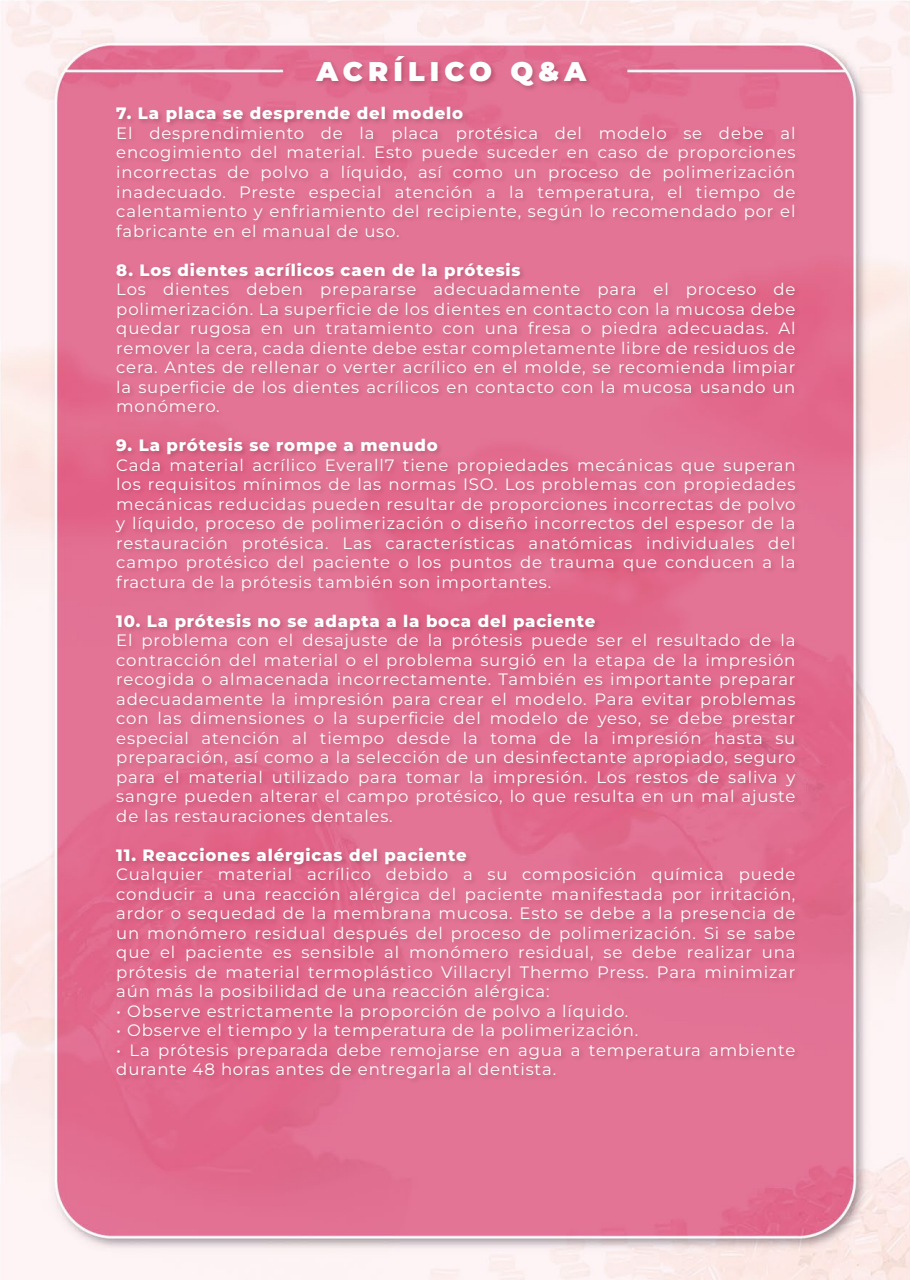
<style>
.page{position:relative;width:910px;height:1280px;background:#fff}
.page>*{position:absolute;margin:0;border:0;box-sizing:border-box;transform-origin:0 0}
.t1{font:900 27px "Montserrat";letter-spacing:.19em;color:#fff}
.t2{font:16.5px/19.5px "Montserrat";letter-spacing:.05em;color:#fff;text-align:justify}
.t3{font:800 16.5px "Montserrat";letter-spacing:.05em;color:#fff}
</style>
<div class="page">
<img style="left:0;top:0;width:910px;height:1280px">
<img style="left:311px;top:52px;width:285px;height:45px">
<img style="left:112px;top:101px;width:698px;height:1087px">
<h1 class="t1" style="left:316px;top:51px;width:271px">ACRÍLICO Q&amp;A</h1>
<p class="t3" style="left:116px;top:102px;width:348px">7. La placa se desprende del modelo</p>
<p class="t2" style="left:116px;top:123px;width:681px">El desprendimiento de la placa protésica del modelo se debe al encogimiento del material. Esto puede suceder en caso de proporciones incorrectas de polvo a líquido, así como un proceso de polimerización inadecuado. Preste especial atención a la temperatura, el tiempo de calentamiento y enfriamiento del recipiente, según lo recomendado por el fabricante en el manual de uso.</p>
<p class="t3" style="left:116px;top:258px;width:406px">8. Los dientes acrílicos caen de la prótesis</p>
<p class="t2" style="left:116px;top:279px;width:681px">Los dientes deben prepararse adecuadamente para el proceso de polimerización. La superficie de los dientes en contacto con la mucosa debe quedar rugosa en un tratamiento con una fresa o piedra adecuadas. Al remover la cera, cada diente debe estar completamente libre de residuos de cera. Antes de rellenar o verter acrílico en el molde, se recomienda limpiar la superficie de los dientes acrílicos en contacto con la mucosa usando un monómero.</p>
<p class="t3" style="left:116px;top:433px;width:323px">9. La prótesis se rompe a menudo</p>
<p class="t2" style="left:116px;top:454px;width:681px">Cada material acrílico Everall7 tiene propiedades mecánicas que superan los requisitos mínimos de las normas ISO. Los problemas con propiedades mecánicas reducidas pueden resultar de proporciones incorrectas de polvo y líquido, proceso de polimerización o diseño incorrectos del espesor de la restauración protésica. Las características anatómicas individuales del campo protésico del paciente o los puntos de trauma que conducen a la fractura de la prótesis también son importantes.</p>
<p class="t3" style="left:116px;top:609px;width:481px">10. La prótesis no se adapta a la boca del paciente</p>
<p class="t2" style="left:116px;top:630px;width:681px">El problema con el desajuste de la prótesis puede ser el resultado de la contracción del material o el problema surgió en la etapa de la impresión recogida o almacenada incorrectamente. También es importante preparar adecuadamente la impresión para crear el modelo. Para evitar problemas con las dimensiones o la superficie del modelo de yeso, se debe prestar especial atención al tiempo desde la toma de la impresión hasta su preparación, así como a la selección de un desinfectante apropiado, seguro para el material utilizado para tomar la impresión. Los restos de saliva y sangre pueden alterar el campo protésico, lo que resulta en un mal ajuste de las restauraciones dentales.</p>
<p class="t3" style="left:116px;top:843px;width:352px">11. Reacciones alérgicas del paciente</p>
<p class="t2" style="left:116px;top:864px;width:681px">Cualquier material acrílico debido a su composición química puede conducir a una reacción alérgica del paciente manifestada por irritación, ardor o sequedad de la membrana mucosa. Esto se debe a la presencia de un monómero residual después del proceso de polimerización. Si se sabe que el paciente es sensible al monómero residual, se debe realizar una prótesis de material termoplástico Villacryl Thermo Press. Para minimizar aún más la posibilidad de una reacción alérgica:</p>
<p class="t2" style="left:116px;top:1000px;width:514px">• Observe estrictamente la proporción de polvo a líquido.</p>
<p class="t2" style="left:116px;top:1020px;width:523px">• Observe el tiempo y la temperatura de la polimerización.</p>
<p class="t2" style="left:116px;top:1039px;width:681px">• La prótesis preparada debe remojarse en agua a temperatura ambiente durante 48 horas antes de entregarla al dentista.</p>
</div>
